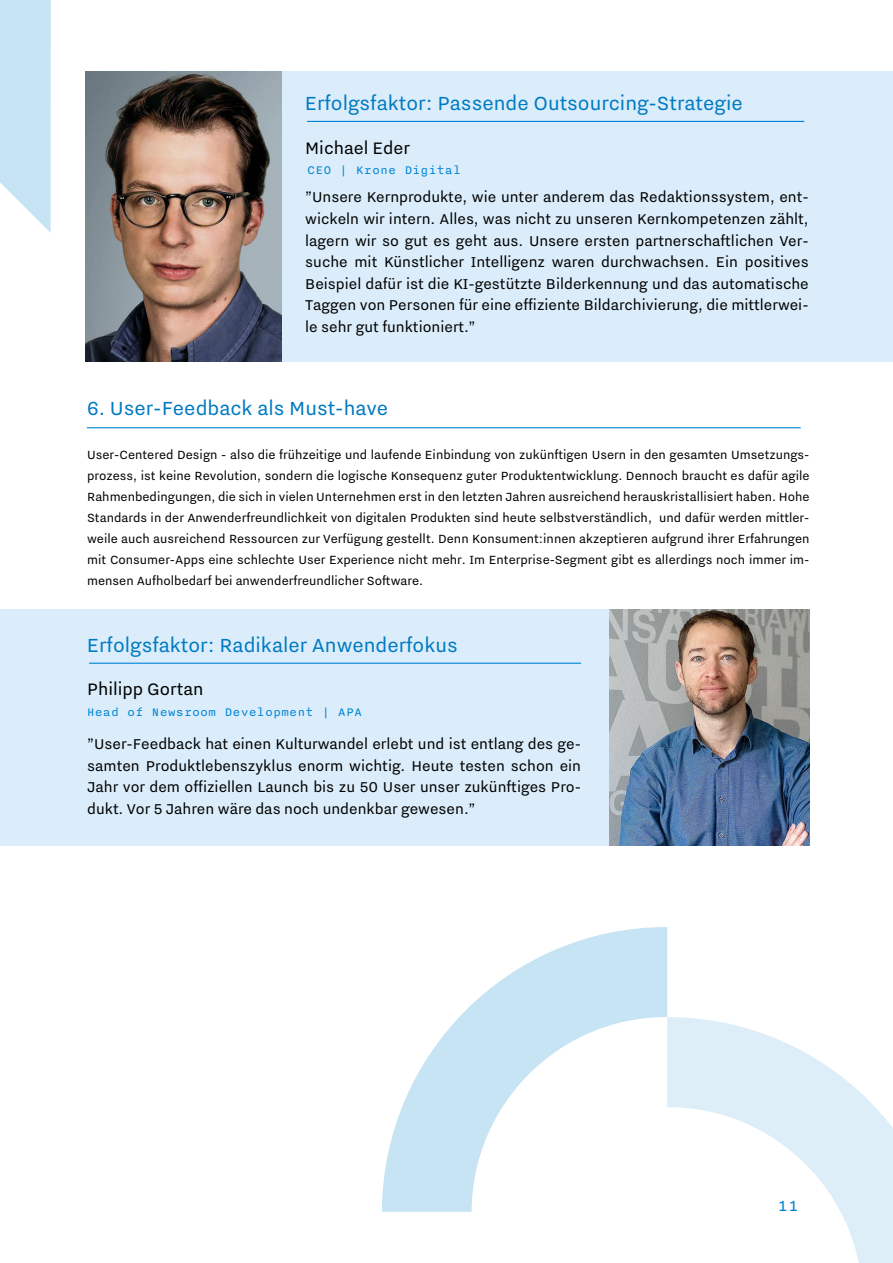
<style>
.page{position:relative;width:893px;height:1263px;background:#fff}
.page>*{position:absolute;margin:0;border:0;box-sizing:border-box;transform-origin:0 0}
.t1{font:24px "Nitti Grotesk";color:#007ac2}
.t2{font:21px "Nitti Grotesk";color:#000}
.t3{font:18px/21.6px "Nitti Grotesk";color:#000;text-align:justify}
.t4{font:18px "Nitti";color:#0084d5}
.t5{font:15px/21px "Nitti Grotesk";color:#000;text-align:justify}
.t6{font:13.5px "Nitti Typewriter";color:#0084d5}
</style>
<div class="page">
<svg style="left:0;top:0;width:51px;height:233px;background:#cde7f6"></svg>
<div style="left:85px;top:72px;width:808px;height:290px;background:#dbedfa"></div>
<img style="left:85px;top:72px;width:197px;height:289px">
<hr style="left:307px;top:121px;width:497px;height:1px;background:#0084d5">
<hr style="left:87px;top:427px;width:714px;height:1px;background:#0084d5">
<div style="left:0;top:609px;width:809px;height:236px;background:#dbedfa"></div>
<img style="left:610px;top:609px;width:199px;height:236px">
<hr style="left:89px;top:663px;width:492px;height:1px;background:#0084d5">
<svg style="left:382px;top:927px;width:285px;height:285px"></svg>
<svg style="left:667px;top:1017px;width:226px;height:246px"></svg>
<h1 class="t1" style="left:305px;top:91px;width:439px">Erfolgsfaktor: Passende Outsourcing-Strategie</h1>
<h2 class="t2" style="left:305px;top:137px;width:107px">Michael Eder</h2>
<p class="t6" style="left:307px;top:161px;width:155px">CEO | Krone Digital</p>
<p class="t3" style="left:305px;top:186px;width:505px">”Unsere Kernprodukte, wie unter anderem das Redaktionssystem, ent&shy;wickeln wir intern. Alles, was nicht zu unseren Kernkompetenzen zählt, lagern wir so gut es geht aus. Unsere ersten partnerschaftlichen Ver&shy;suche mit Künstlicher Intelligenz waren durchwachsen. Ein positives Beispiel dafür ist die KI-gestützte Bilderkennung und das automatische Taggen von Personen für eine effiziente Bildarchivierung, die mittlerwei&shy;le sehr gut funktioniert.”</p>
<h1 class="t1" style="left:87px;top:396px;width:303px">6. User-Feedback als Must-have</h1>
<p class="t5" style="left:87px;top:444px;width:724px">User-Centered Design - also die frühzeitige und laufende Einbindung von zukünftigen Usern in den gesamten Umsetzungs&shy;prozess, ist keine Revolution, sondern die logische Konsequenz guter Produktentwicklung. Dennoch braucht es dafür agile Rahmenbedingungen, die sich in vielen Unternehmen erst in den letzten Jahren ausreichend herauskristallisiert haben. Hohe Standards in der Anwenderfreundlichkeit von digitalen Produkten sind heute selbstverständlich, und dafür werden mittler&shy;weile auch ausreichend Ressourcen zur Verfügung gestellt. Denn Konsument:innen akzeptieren aufgrund ihrer Erfahrungen mit Consumer-Apps eine schlechte User Experience nicht mehr. Im Enterprise-Segment gibt es allerdings noch immer im&shy;mensen Aufholbedarf bei anwenderfreundlicher Software.</p>
<h1 class="t1" style="left:87px;top:633px;width:372px">Erfolgsfaktor: Radikaler Anwenderfokus</h1>
<h2 class="t2" style="left:87px;top:679px;width:118px">Philipp Gortan</h2>
<p class="t6" style="left:87px;top:703px;width:277px">Head of Newsroom Development | APA</p>
<p class="t3" style="left:87px;top:733px;width:495px">”User-Feedback hat einen Kulturwandel erlebt und ist entlang des ge&shy;samten Produktlebenszyklus enorm wichtig. Heute testen schon ein Jahr vor dem offiziellen Launch bis zu 50 User unser zukünftiges Pro&shy;dukt. Vor 5 Jahren wäre das noch undenkbar gewesen.”</p>
<p class="t4" style="left:777px;top:1196px;width:23px">11</p>
</div>
